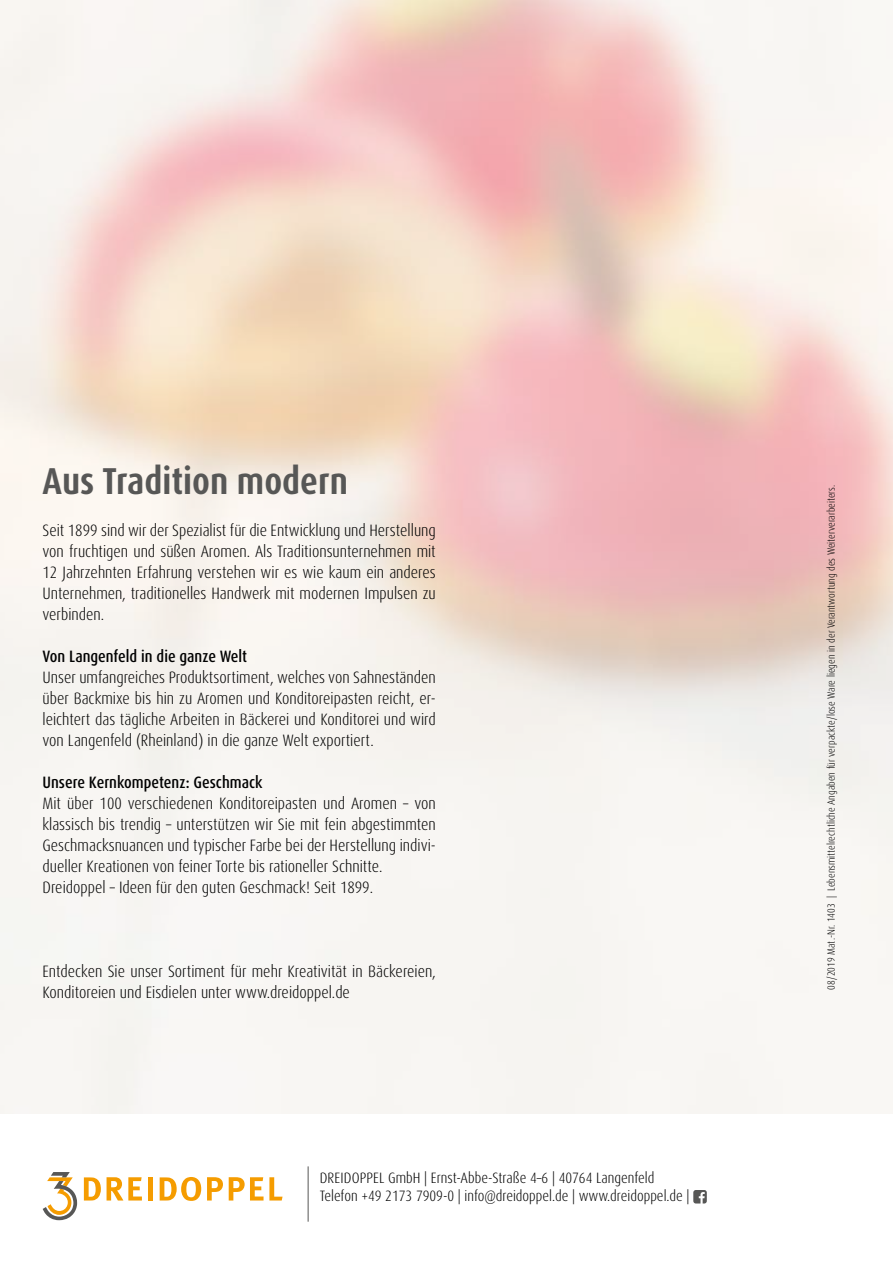
<style>
.page{position:relative;width:893px;height:1263px;background:#fff}
.page>*{position:absolute;margin:0;border:0;box-sizing:border-box;transform-origin:0 0}
.t1{font:700 condensed 37.5px "Dax Pro";color:#575756}
.t2{font:300 condensed 16.5px/21px "Dax Pro";color:#000;text-align:justify}
.t3{font:500 condensed 16.5px "Dax Pro";color:#000}
.t4{font:300 condensed 15px/17.2px "Dax Pro";color:#000}
.t5{font:300 condensed 10.5px "Dax Pro";color:#000}
</style>
<div class="page">
<svg style="left:693px;top:1190px;width:14px;height:13px"></svg>
<svg style="left:84px;top:1177px;width:17px;height:23px"></svg>
<svg style="left:107px;top:1177px;width:35px;height:23px"></svg>
<div style="left:148px;top:1177px;width:5px;height:23px;background:#f59c00"></div>
<svg style="left:160px;top:1177px;width:41px;height:24px"></svg>
<svg style="left:207px;top:1177px;width:16px;height:23px"></svg>
<svg style="left:229px;top:1177px;width:54px;height:23px"></svg>
<svg style="left:43px;top:1172px;width:34px;height:48px"></svg>
<hr style="left:308px;top:1166px;width:1px;height:56px;background:#575756">
<h1 class="t1" style="left:43px;top:457px;width:307px">Aus Tradition modern</h1>
<p class="t2" style="left:43px;top:520px;width:395px">Seit 1899 sind wir der Spezialist für die Entwicklung und Herstellung von fruchtigen und süßen Aromen. Als Traditionsunternehmen mit 12 Jahrzehnten Erfahrung verstehen wir es wie kaum ein anderes Unternehmen, traditionelles Handwerk mit modernen Impulsen zu verbinden.</p>
<p class="t3" style="left:43px;top:646px;width:206px">Von Langenfeld in die ganze Welt</p>
<p class="t2" style="left:43px;top:667px;width:395px">Unser umfangreiches Produktsortiment, welches von Sahneständen über Backmixe bis hin zu Aromen und Konditoreipasten reicht, er&shy;leichtert das tägliche Arbeiten in Bäckerei und Konditorei und wird von Langenfeld (Rheinland) in die ganze Welt exportiert.</p>
<p class="t3" style="left:43px;top:772px;width:221px">Unsere Kernkompetenz: Geschmack</p>
<p class="t2" style="left:43px;top:793px;width:395px;text-align:left">Mit über 100 verschiedenen Konditoreipasten und Aromen – von klassisch bis trendig – unterstützen wir Sie mit fein abgestimmten Geschmacksnuancen und typischer Farbe bei der Herstellung indivi&shy;dueller Kreationen von feiner Torte bis rationeller Schnitte.<br>Dreidoppel – Ideen für den guten Geschmack! Seit 1899.</p>
<p class="t2" style="left:43px;top:961px;width:395px">Entdecken Sie unser Sortiment für mehr Kreativität in Bäckereien,<br>Konditoreien und Eisdielen unter www.dreidoppel.de</p>
<p class="t4" style="left:320px;top:1170px;width:371px">DREIDOPPEL GmbH | Ernst-Abbe-Straße 4–6 | 40764 Langenfeld<br>Telefon +49 2173 7909-0 | info@dreidoppel.de | www.dreidoppel.de |</p>
<p class="t5" style="left:824px;top:990px;width:506px;rotate:-90deg">08/2019 Mat.-Nr. 1403 | Lebensmittelrechtliche Angaben für verpackte/lose Ware liegen in der Verantwortung des Weiterverarbeiters.</p>
</div>
